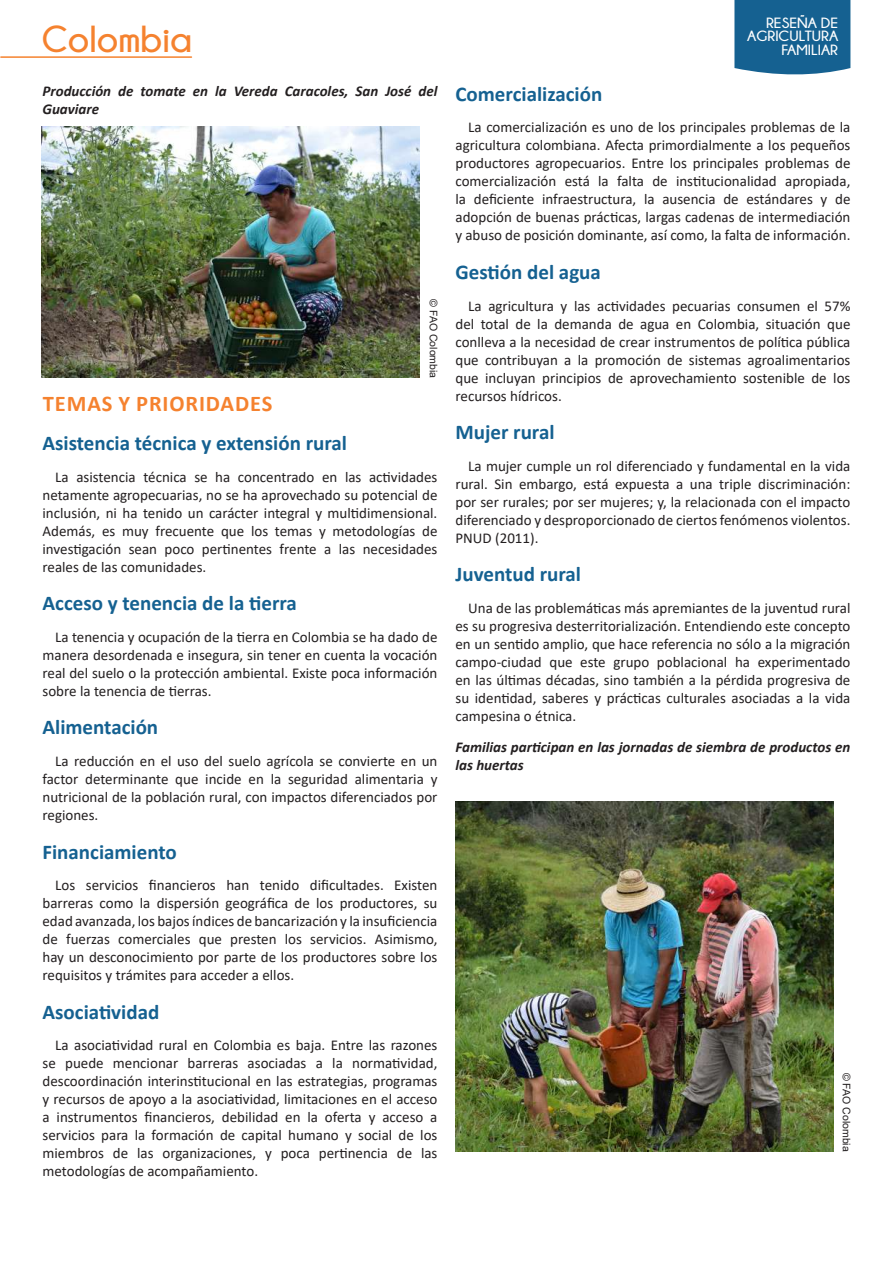
<style>
.page{position:relative;width:893px;height:1263px;background:#fff}
.page>*{position:absolute;margin:0;border:0;box-sizing:border-box;transform-origin:0 0}
.t1{font:700 37.5px "Champagne&Limousines";color:#f5822f}
.t2{font:700 22.5px "Calibri";letter-spacing:.04em;color:#f5822f}
.t3{font:700 21px "Calibri";color:#156191}
.t4{font:15px/18px "Calibri";color:#231f20;text-align:justify}
.t5{font:italic 700 15px/18px "Calibri";color:#231f20}
.t6{font:700 14.85px/13.8px "Champagne&Limousines";color:#fff;text-align:right;scale:1.06 1}
.t7{font:10.5px "Arial";color:#231f20}
</style>
<div class="page">
<hr style="left:1px;top:56px;width:190px;height:2px;background:#f5822e">
<div style="left:734px;top:0;width:116px;height:75px;background:#156191"></div>
<img style="left:455px;top:802px;width:378px;height:350px">
<img style="left:42px;top:126px;width:378px;height:252px">
<h1 class="t1" style="left:42px;top:18px;width:152px">Colombia</h1>
<p class="t6" style="left:747px;top:15px;width:87px">RESEÑA DE<br>AGRICULTURA<br>FAMILIAR</p>
<p class="t5" style="left:43px;top:82px;width:396px">Producción de tomate en la Vereda Caracoles, San José del<br>Guaviare</p>
<h3 class="t3" style="left:455px;top:79px;width:148px">Comercialización</h3>
<p class="t4" style="left:455px;top:118px;width:396px;text-indent:13px">La comercialización es uno de los principales problemas de la agricultura colombiana. Afecta primordialmente a los pequeños productores agropecuarios. Entre los principales problemas de comercialización está la falta de institucionalidad apropiada, la deficiente infraestructura, la ausencia de estándares y de adopción de buenas prácticas, largas cadenas de intermediación y abuso de posición dominante, así como, la falta de información.</p>
<h3 class="t3" style="left:455px;top:257px;width:147px">Gestión del agua</h3>
<p class="t4" style="left:455px;top:296px;width:396px;text-indent:13px">La agricultura y las actividades pecuarias consumen el 57% del total de la demanda de agua en Colombia, situación que conlleva a la necesidad de crear instrumentos de política pública que contribuyan a la promoción de sistemas agroalimentarios que incluyan principios de aprovechamiento sostenible de los recursos hídricos.</p>
<h3 class="t3" style="left:455px;top:417px;width:101px">Mujer rural</h3>
<p class="t4" style="left:455px;top:456px;width:396px;text-indent:13px">La mujer cumple un rol diferenciado y fundamental en la vida rural. Sin embargo, está expuesta a una triple discriminación: por ser rurales; por ser mujeres; y, la relacionada con el impacto diferenciado y desproporcionado de ciertos fenómenos violentos.<br>PNUD (2011).</p>
<h3 class="t3" style="left:455px;top:560px;width:127px">Juventud rural</h3>
<p class="t4" style="left:455px;top:599px;width:396px;text-indent:13px">Una de las problemáticas más apremiantes de la juventud rural es su progresiva desterritorialización. Entendiendo este concepto en un sentido amplio, que hace referencia no sólo a la migración campo-ciudad que este grupo poblacional ha experimentado en las últimas décadas, sino también a la pérdida progresiva de su identidad, saberes y prácticas culturales asociadas a la vida campesina o étnica.</p>
<p class="t5" style="left:455px;top:738px;width:396px">Familias participan en las jornadas de siembra de productos en las huertas</p>
<p class="t7" style="left:441px;top:299px;width:80px;rotate:90deg">© FAO Colombia</p>
<h2 class="t2" style="left:43px;top:388px;width:231px">TEMAS Y PRIORIDADES</h2>
<h3 class="t3" style="left:43px;top:428px;width:306px">Asistencia técnica y extensión rural</h3>
<p class="t4" style="left:43px;top:467px;width:396px;text-indent:13px">La asistencia técnica se ha concentrado en las actividades netamente agropecuarias, no se ha aprovechado su potencial de inclusión, ni ha tenido un carácter integral y multidimensional.<br>Además, es muy frecuente que los temas y metodologías de investigación sean poco pertinentes frente a las necesidades reales de las comunidades.</p>
<h3 class="t3" style="left:43px;top:588px;width:256px">Acceso y tenencia de la tierra</h3>
<p class="t4" style="left:43px;top:627px;width:396px;text-indent:13px">La tenencia y ocupación de la tierra en Colombia se ha dado de manera desordenada e insegura, sin tener en cuenta la vocación real del suelo o la protección ambiental. Existe poca información sobre la tenencia de tierras.</p>
<h3 class="t3" style="left:43px;top:713px;width:117px">Alimentación</h3>
<p class="t4" style="left:43px;top:752px;width:396px;text-indent:13px">La reducción en el uso del suelo agrícola se convierte en un factor determinante que incide en la seguridad alimentaria y nutricional de la población rural, con impactos diferenciados por regiones.</p>
<h3 class="t3" style="left:43px;top:837px;width:136px">Financiamiento</h3>
<p class="t4" style="left:43px;top:876px;width:396px;text-indent:13px">Los servicios financieros han tenido dificultades. Existen barreras como la dispersión geográfica de los productores, su edad avanzada, los bajos índices de bancarización y la insuficiencia de fuerzas comerciales que presten los servicios. Asimismo, hay un desconocimiento por parte de los productores sobre los requisitos y trámites para acceder a ellos.</p>
<h3 class="t3" style="left:43px;top:997px;width:118px">Asociatividad</h3>
<p class="t4" style="left:43px;top:1036px;width:396px;text-indent:13px">La asociatividad rural en Colombia es baja. Entre las razones se puede mencionar barreras asociadas a la normatividad, descoordinación interinstitucional en las estrategias, programas y recursos de apoyo a la asociatividad, limitaciones en el acceso a instrumentos financieros, debilidad en la oferta y acceso a servicios para la formación de capital humano y social de los miembros de las organizaciones, y poca pertinencia de las metodologías de acompañamiento.</p>
<p class="t7" style="left:854px;top:1073px;width:80px;rotate:90deg">© FAO Colombia</p>
</div>
